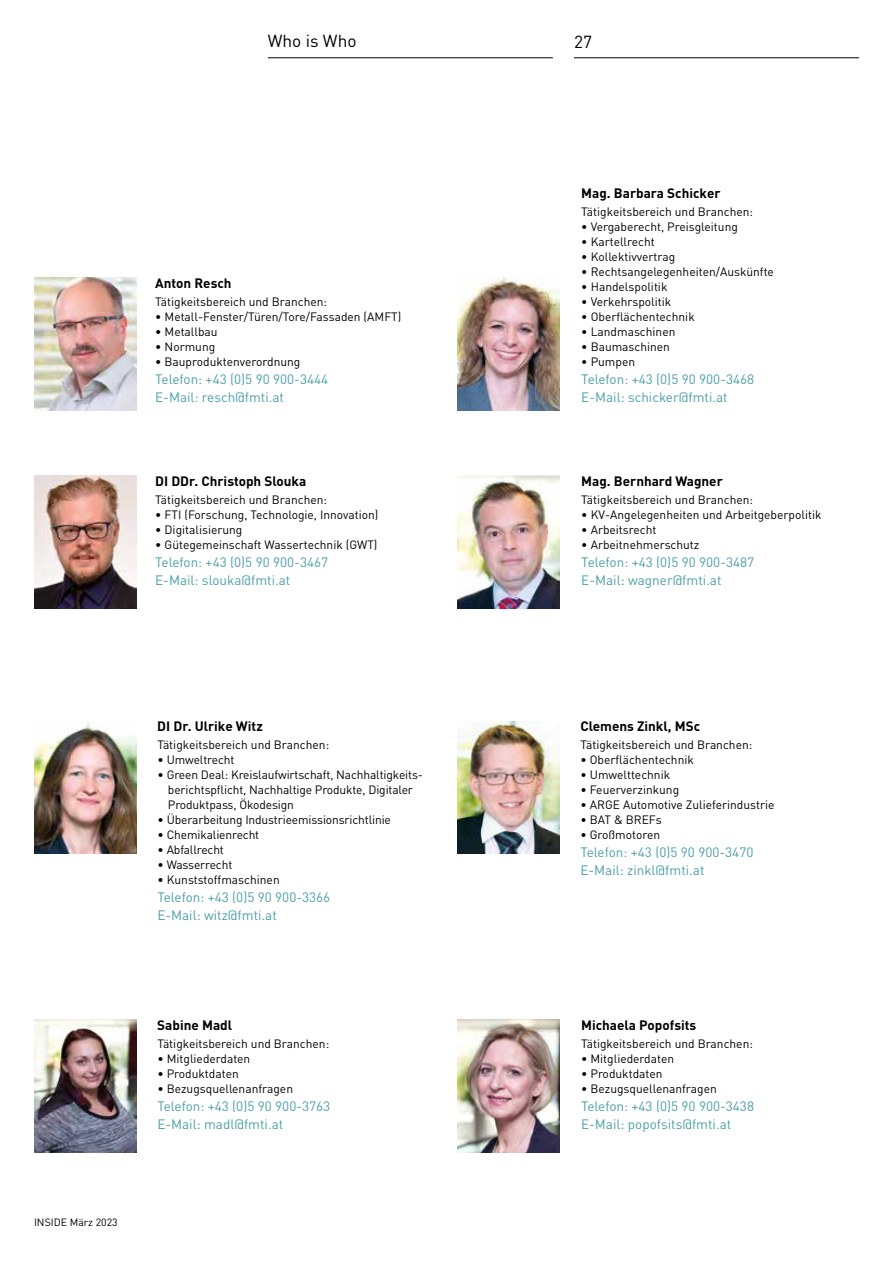
<style>
.page{position:relative;width:893px;height:1263px;background:#fff}
.page>*{position:absolute;margin:0;border:0;box-sizing:border-box;transform-origin:0 0}
.t1{font:17.25px "DIN Pro";color:#000}
.t2{font:13.5px/18px "DIN Pro";color:#4ca0a7}
.t3{font:700 13.5px "DIN Pro";color:#000}
.t4{font:12px/15px "DIN Pro";color:#000}
.t5{font:10.5px "DIN Pro";color:#000}
</style>
<div class="page">
<hr style="left:268px;top:57px;width:285px;height:1px;background:#000">
<hr style="left:574px;top:57px;width:285px;height:1px;background:#000">
<img style="left:457px;top:277px;width:102px;height:133px">
<img style="left:457px;top:476px;width:102px;height:132px">
<img style="left:34px;top:721px;width:102px;height:133px">
<img style="left:34px;top:277px;width:102px;height:133px">
<img style="left:34px;top:1020px;width:102px;height:132px">
<img style="left:457px;top:1020px;width:102px;height:132px">
<img style="left:34px;top:476px;width:102px;height:132px">
<img style="left:457px;top:721px;width:102px;height:133px">
<h1 class="t1" style="left:268px;top:29px;width:90px">Who is Who</h1>
<h1 class="t1" style="left:574px;top:30px;width:20px">27</h1>
<p class="t3" style="left:155px;top:274px;width:78px">Anton Resch</p>
<p class="t4" style="left:155px;top:293px;width:173px">Tätigkeitsbereich und Branchen:</p>
<p class="t4" style="left:155px;top:308px;width:248px">• Metall-Fenster/Türen/Tore/Fassaden (AMFT)</p>
<p class="t4" style="left:155px;top:323px;width:64px">• Metallbau</p>
<p class="t4" style="left:155px;top:338px;width:62px">• Normung</p>
<p class="t4" style="left:155px;top:353px;width:147px">• Bauproduktenverordnung</p>
<p class="t2" style="left:155px;top:369px;width:174px">Telefon: +43 (0)5 90 900-3444<br>E-Mail: resch@fmti.at</p>
<p class="t3" style="left:155px;top:472px;width:153px">DI DDr. Christoph Slouka</p>
<p class="t4" style="left:155px;top:492px;width:173px">Tätigkeitsbereich und Branchen:</p>
<p class="t4" style="left:155px;top:507px;width:225px">• FTI (Forschung, Technologie, Innovation)</p>
<p class="t4" style="left:155px;top:522px;width:89px">• Digitalisierung</p>
<p class="t4" style="left:155px;top:537px;width:224px">• Gütegemeinschaft Wassertechnik (GWT)</p>
<p class="t2" style="left:155px;top:553px;width:174px">Telefon: +43 (0)5 90 900-3467<br>E-Mail: slouka@fmti.at</p>
<p class="t5" style="left:34px;top:1214px;width:85px">INSIDE März 2023</p>
<p class="t3" style="left:157px;top:717px;width:107px">DI Dr. Ulrike Witz</p>
<p class="t4" style="left:157px;top:737px;width:173px">Tätigkeitsbereich und Branchen:</p>
<p class="t4" style="left:157px;top:752px;width:79px">• Umweltrecht</p>
<p class="t4" style="left:168px;top:767px;width:256px;text-indent:-11px">• Green Deal: Kreislaufwirtschaft, Nachhaltigkeits&shy;berichtspflicht, Nachhaltige Produkte, Digitaler<br>Produktpass, Ökodesign</p>
<p class="t4" style="left:157px;top:812px;width:235px">• Überarbeitung Industrieemissionsrichtlinie</p>
<p class="t4" style="left:157px;top:827px;width:103px">• Chemikalienrecht</p>
<p class="t4" style="left:157px;top:842px;width:68px">• Abfallrecht</p>
<p class="t4" style="left:157px;top:857px;width:76px">• Wasserrecht</p>
<p class="t4" style="left:157px;top:872px;width:124px">• Kunststoffmaschinen</p>
<p class="t2" style="left:157px;top:888px;width:174px">Telefon: +43 (0)5 90 900-3366<br>E-Mail: witz@fmti.at</p>
<p class="t3" style="left:157px;top:1016px;width:76px">Sabine Madl</p>
<p class="t4" style="left:157px;top:1036px;width:173px">Tätigkeitsbereich und Branchen:</p>
<p class="t4" style="left:157px;top:1051px;width:95px">• Mitgliederdaten</p>
<p class="t4" style="left:157px;top:1066px;width:83px">• Produktdaten</p>
<p class="t4" style="left:157px;top:1081px;width:137px">• Bezugsquellenanfragen</p>
<p class="t2" style="left:157px;top:1097px;width:174px">Telefon: +43 (0)5 90 900-3763<br>E-Mail: madl@fmti.at</p>
<p class="t3" style="left:581px;top:184px;width:141px">Mag. Barbara Schicker</p>
<p class="t4" style="left:581px;top:203px;width:173px">Tätigkeitsbereich und Branchen:</p>
<p class="t4" style="left:581px;top:218px;width:158px">• Vergaberecht, Preisgleitung</p>
<p class="t4" style="left:581px;top:233px;width:75px">• Kartellrecht</p>
<p class="t4" style="left:581px;top:248px;width:95px">• Kollektivvertrag</p>
<p class="t4" style="left:581px;top:263px;width:194px">• Rechtsangelegenheiten/Auskünfte</p>
<p class="t4" style="left:581px;top:278px;width:88px">• Handelspolitik</p>
<p class="t4" style="left:581px;top:293px;width:91px">• Verkehrspolitik</p>
<p class="t4" style="left:581px;top:308px;width:115px">• Oberflächentechnik</p>
<p class="t4" style="left:581px;top:323px;width:96px">• Landmaschinen</p>
<p class="t4" style="left:581px;top:338px;width:90px">• Baumaschinen</p>
<p class="t4" style="left:581px;top:353px;width:55px">• Pumpen</p>
<p class="t2" style="left:581px;top:369px;width:174px">Telefon: +43 (0)5 90 900-3468<br>E-Mail: schicker@fmti.at</p>
<p class="t3" style="left:581px;top:472px;width:143px">Mag. Bernhard Wagner</p>
<p class="t4" style="left:581px;top:492px;width:173px">Tätigkeitsbereich und Branchen:</p>
<p class="t4" style="left:581px;top:507px;width:242px">• KV-Angelegenheiten und Arbeitgeberpolitik</p>
<p class="t4" style="left:581px;top:522px;width:77px">• Arbeitsrecht</p>
<p class="t4" style="left:581px;top:537px;width:120px">• Arbeitnehmerschutz</p>
<p class="t2" style="left:581px;top:553px;width:174px">Telefon: +43 (0)5 90 900-3487<br>E-Mail: wagner@fmti.at</p>
<p class="t3" style="left:580px;top:717px;width:121px">Clemens Zinkl, MSc</p>
<p class="t4" style="left:580px;top:737px;width:173px">Tätigkeitsbereich und Branchen:</p>
<p class="t4" style="left:580px;top:752px;width:115px">• Oberflächentechnik</p>
<p class="t4" style="left:580px;top:767px;width:91px">• Umwelttechnik</p>
<p class="t4" style="left:580px;top:782px;width:100px">• Feuerverzinkung</p>
<p class="t4" style="left:580px;top:797px;width:196px">• ARGE Automotive Zulieferindustrie</p>
<p class="t4" style="left:580px;top:812px;width:83px">• BAT &amp; BREFs</p>
<p class="t4" style="left:580px;top:827px;width:81px">• Großmotoren</p>
<p class="t2" style="left:580px;top:843px;width:174px">Telefon: +43 (0)5 90 900-3470<br>E-Mail: zinkl@fmti.at</p>
<p class="t3" style="left:581px;top:1016px;width:117px">Michaela Popofsits</p>
<p class="t4" style="left:581px;top:1036px;width:173px">Tätigkeitsbereich und Branchen:</p>
<p class="t4" style="left:581px;top:1051px;width:95px">• Mitgliederdaten</p>
<p class="t4" style="left:581px;top:1066px;width:83px">• Produktdaten</p>
<p class="t4" style="left:581px;top:1081px;width:137px">• Bezugsquellenanfragen</p>
<p class="t2" style="left:581px;top:1097px;width:174px">Telefon: +43 (0)5 90 900-3438<br>E-Mail: popofsits@fmti.at</p>
</div>
